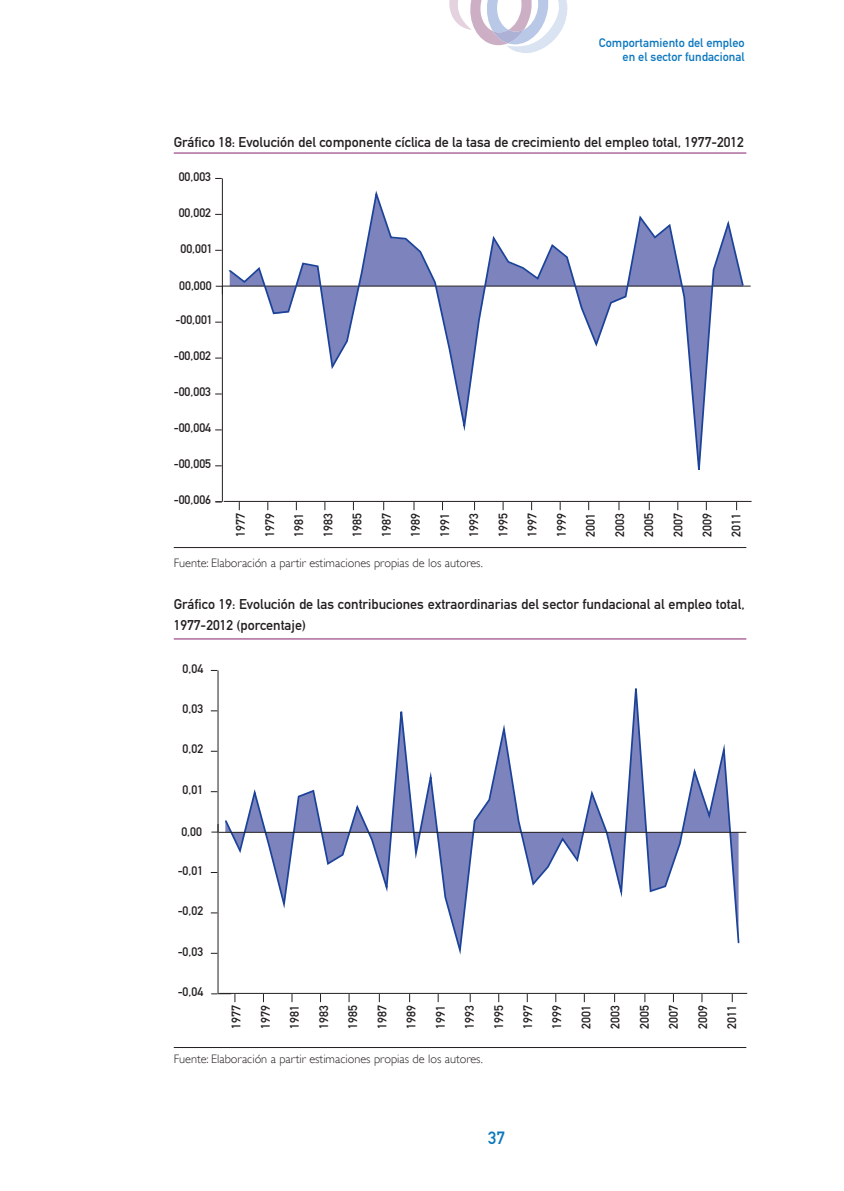
<style>
.page{position:relative;width:844px;height:1191px;background:#fff}
.page>*{position:absolute;margin:0;border:0;box-sizing:border-box;transform-origin:0 0}
.t1{font:17.5px "DIN Mittelschrift Std";color:#0c77be}
.t2{font:14px/21px "DIN Mittelschrift Std";color:#231f20}
.t3{font:12.25px "DIN Mittelschrift Std";color:#231f20}
.t4{font:300 12.25px "Gill Sans";color:#231f20}
.t5{font:12.25px/14.7px "DIN Mittelschrift Std";color:#0c77be;text-align:right}
</style>
<div class="page">
<svg style="left:449px;top:0;width:119px;height:53px"></svg>
<hr style="left:222px;top:178px;width:1px;height:324px;background:#231f20">
<svg style="left:216px;top:286px;width:6px;height:8px"></svg>
<hr style="left:224px;top:501px;width:527px;height:1px;background:#231f20">
<hr style="left:223px;top:286px;width:527px;height:1px;background:#231f20">
<svg style="left:228px;top:190px;width:516px;height:280px"></svg>
<hr style="left:217px;top:670px;width:1px;height:323px;background:#231f20">
<svg style="left:211px;top:824px;width:7px;height:8px"></svg>
<hr style="left:219px;top:993px;width:528px;height:1px;background:#231f20">
<svg style="left:211px;top:993px;width:24px;height:9px"></svg>
<svg style="left:223px;top:688px;width:517px;height:267px"></svg>
<hr style="left:218px;top:832px;width:528px;height:1px;background:#231f20">
<hr style="left:174px;top:547px;width:572px;height:1px;background:#231f20">
<hr style="left:174px;top:153px;width:572px;height:1px;background:#84216d">
<hr style="left:174px;top:638px;width:572px;height:1px;background:#84216d">
<hr style="left:174px;top:1047px;width:572px;height:1px;background:#231f20">
<p class="t5" style="left:598px;top:36px;width:147px">Comportamiento del empleo en el sector fundacional</p>
<p class="t2" style="left:174px;top:133px;width:571px">Gráfico 18: Evolución del componente cíclica de la tasa de crecimiento del empleo total, 1977-2012</p>
<p class="t3" style="left:179px;top:172px;width:34px">00,003</p>
<p class="t3" style="left:179px;top:208px;width:34px">00,002</p>
<p class="t3" style="left:180px;top:244px;width:34px">00,001</p>
<p class="t3" style="left:179px;top:281px;width:34px">00,000</p>
<p class="t3" style="left:175px;top:315px;width:39px">-00,001</p>
<p class="t3" style="left:174px;top:351px;width:39px">-00,002</p>
<p class="t3" style="left:174px;top:387px;width:39px">-00,003</p>
<p class="t3" style="left:174px;top:423px;width:39px">-00,004</p>
<p class="t3" style="left:174px;top:459px;width:39px">-00,005</p>
<p class="t3" style="left:174px;top:495px;width:39px">-00,006</p>
<p class="t3" style="left:236px;top:537px;width:25px;rotate:-90deg">1977</p>
<p class="t3" style="left:265px;top:537px;width:25px;rotate:-90deg">1979</p>
<p class="t3" style="left:294px;top:537px;width:25px;rotate:-90deg">1981</p>
<p class="t3" style="left:323px;top:537px;width:25px;rotate:-90deg">1983</p>
<p class="t3" style="left:352px;top:537px;width:25px;rotate:-90deg">1985</p>
<p class="t3" style="left:382px;top:537px;width:25px;rotate:-90deg">1987</p>
<p class="t3" style="left:411px;top:537px;width:25px;rotate:-90deg">1989</p>
<p class="t3" style="left:440px;top:537px;width:25px;rotate:-90deg">1991</p>
<p class="t3" style="left:469px;top:537px;width:25px;rotate:-90deg">1993</p>
<p class="t3" style="left:498px;top:537px;width:25px;rotate:-90deg">1995</p>
<p class="t3" style="left:527px;top:537px;width:25px;rotate:-90deg">1997</p>
<p class="t3" style="left:556px;top:537px;width:25px;rotate:-90deg">1999</p>
<p class="t3" style="left:586px;top:537px;width:25px;rotate:-90deg">2001</p>
<p class="t3" style="left:615px;top:537px;width:25px;rotate:-90deg">2003</p>
<p class="t3" style="left:644px;top:537px;width:25px;rotate:-90deg">2005</p>
<p class="t3" style="left:673px;top:537px;width:25px;rotate:-90deg">2007</p>
<p class="t3" style="left:702px;top:537px;width:25px;rotate:-90deg">2009</p>
<p class="t3" style="left:731px;top:537px;width:25px;rotate:-90deg">2011</p>
<p class="t4" style="left:174px;top:555px;width:310px">Fuente: Elaboración a partir estimaciones propias de los autores.</p>
<p class="t2" style="left:174px;top:595px;width:572px">Gráfico 19: Evolución de las contribuciones extraordinarias del sector fundacional al empleo total,<br>1977-2012 (porcentaje)</p>
<p class="t3" style="left:183px;top:664px;width:22px">0,04</p>
<p class="t3" style="left:183px;top:704px;width:22px">0,03</p>
<p class="t3" style="left:183px;top:744px;width:22px">0,02</p>
<p class="t3" style="left:183px;top:785px;width:22px">0,01</p>
<p class="t3" style="left:181px;top:827px;width:22px">0,00</p>
<p class="t3" style="left:178px;top:866px;width:27px">-0,01</p>
<p class="t3" style="left:178px;top:906px;width:27px">-0,02</p>
<p class="t3" style="left:178px;top:946px;width:27px">-0,03</p>
<p class="t3" style="left:178px;top:987px;width:27px">-0,04</p>
<p class="t3" style="left:232px;top:1028px;width:25px;rotate:-90deg">1977</p>
<p class="t3" style="left:261px;top:1028px;width:25px;rotate:-90deg">1979</p>
<p class="t3" style="left:290px;top:1028px;width:25px;rotate:-90deg">1981</p>
<p class="t3" style="left:319px;top:1028px;width:25px;rotate:-90deg">1983</p>
<p class="t3" style="left:348px;top:1028px;width:25px;rotate:-90deg">1985</p>
<p class="t3" style="left:377px;top:1028px;width:25px;rotate:-90deg">1987</p>
<p class="t3" style="left:406px;top:1028px;width:25px;rotate:-90deg">1989</p>
<p class="t3" style="left:436px;top:1028px;width:25px;rotate:-90deg">1991</p>
<p class="t3" style="left:465px;top:1028px;width:25px;rotate:-90deg">1993</p>
<p class="t3" style="left:494px;top:1028px;width:25px;rotate:-90deg">1995</p>
<p class="t3" style="left:523px;top:1028px;width:25px;rotate:-90deg">1997</p>
<p class="t3" style="left:552px;top:1028px;width:25px;rotate:-90deg">1999</p>
<p class="t3" style="left:581px;top:1028px;width:25px;rotate:-90deg">2001</p>
<p class="t3" style="left:610px;top:1028px;width:25px;rotate:-90deg">2003</p>
<p class="t3" style="left:639px;top:1028px;width:25px;rotate:-90deg">2005</p>
<p class="t3" style="left:669px;top:1028px;width:25px;rotate:-90deg">2007</p>
<p class="t3" style="left:698px;top:1028px;width:25px;rotate:-90deg">2009</p>
<p class="t3" style="left:727px;top:1028px;width:25px;rotate:-90deg">2011</p>
<p class="t4" style="left:174px;top:1052px;width:310px">Fuente: Elaboración a partir estimaciones propias de los autores.</p>
<h1 class="t1" style="left:488px;top:1131px;width:18px">37</h1>
</div>
